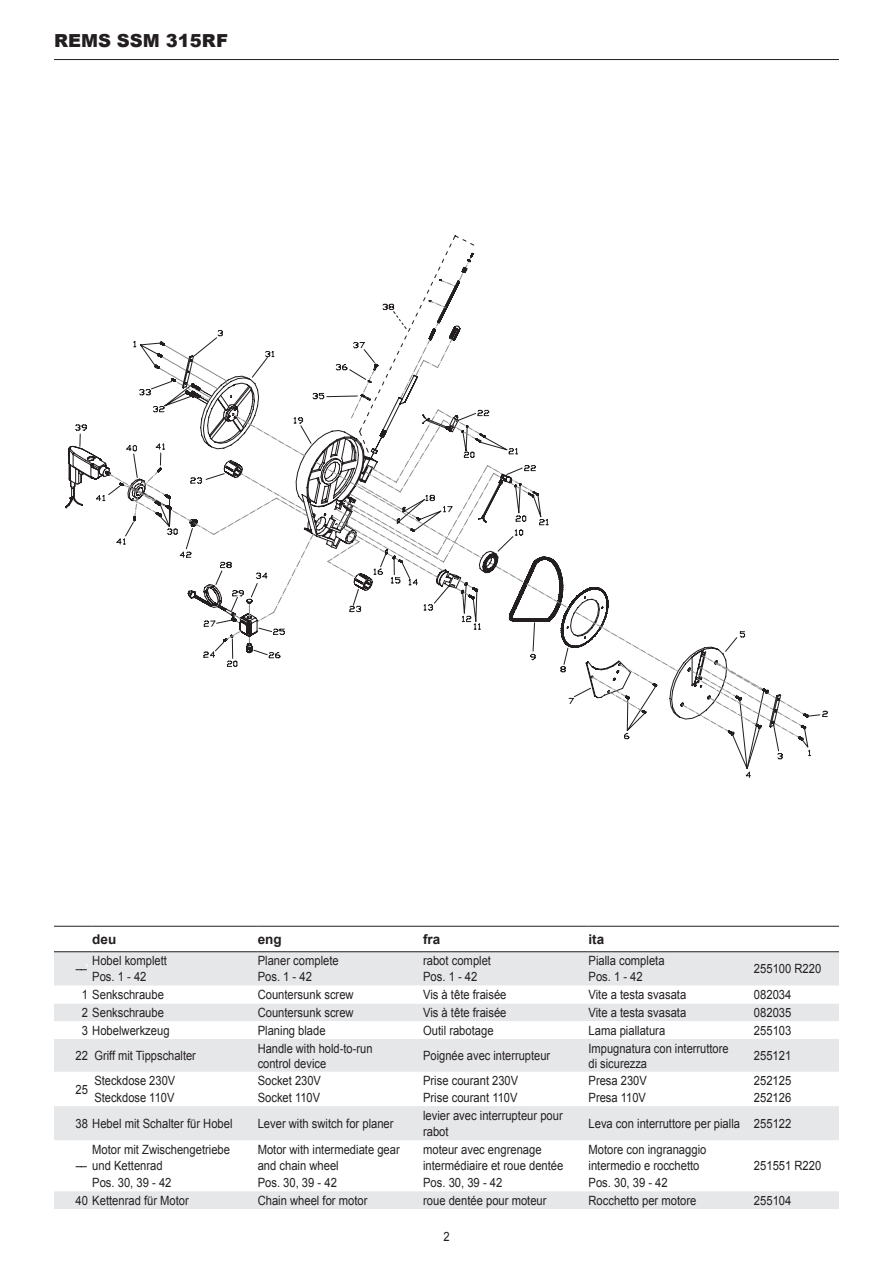
<style>
.page{position:relative;width:893px;height:1263px;background:#fff}
.page>*{position:absolute;margin:0;border:0;box-sizing:border-box;transform-origin:0 0}
.t1{font:900 18px "Arial";color:#231f20}
.t2{font:700 13.5px "Arial";color:#231f20}
.t3{font:12.75px/16.5px "Arial";color:#231f20;scale:.88 1}
.t4{font:12.75px/15px "Arial";color:#231f20;scale:.87 1}
.s1{color:#fff}
</style>
<div class="page">
<svg style="left:65px;top:251px;width:763px;height:527px"></svg>
<hr style="left:54px;top:59px;width:785px;height:1px;background:#231f20">
<div style="left:54px;top:952px;width:785px;height:257px;background:#e6e7e9"></div>
<svg style="left:54px;top:986px;width:785px;height:205px"></svg>
<hr style="left:54px;top:926px;width:38px;height:1px;background:#231f20">
<hr style="left:92px;top:926px;width:166px;height:1px;background:#231f20">
<hr style="left:258px;top:926px;width:165px;height:1px;background:#231f20">
<hr style="left:423px;top:926px;width:165px;height:1px;background:#231f20">
<hr style="left:588px;top:926px;width:166px;height:1px;background:#231f20">
<hr style="left:754px;top:926px;width:85px;height:1px;background:#231f20">
<hr style="left:54px;top:951px;width:38px;height:1px;background:#231f20">
<hr style="left:92px;top:951px;width:166px;height:1px;background:#231f20">
<hr style="left:258px;top:951px;width:165px;height:1px;background:#231f20">
<hr style="left:423px;top:951px;width:165px;height:1px;background:#231f20">
<hr style="left:588px;top:951px;width:166px;height:1px;background:#231f20">
<hr style="left:754px;top:951px;width:85px;height:1px;background:#231f20">
<h1 class="t1" style="left:54px;top:27px;width:175px">REMS SSM 315RF</h1>
<p class="t2" style="left:92px;top:930px;width:26px">deu</p>
<p class="t2" style="left:258px;top:930px;width:26px">eng</p>
<p class="t2" style="left:423px;top:930px;width:19px">fra</p>
<p class="t2" style="left:588px;top:930px;width:17px">ita</p>
<p class="t3" style="left:76px;top:960px;width:15px">––<span class="s1">‘</span></p>
<p class="t3" style="left:92px;top:952px;width:87px">Hobel komplett<br>Pos. 1 - 42</p>
<p class="t3" style="left:258px;top:952px;width:94px">Planer complete<br>Pos. 1 - 42</p>
<p class="t3" style="left:423px;top:952px;width:79px">rabot complet<br>Pos. 1 - 42</p>
<p class="t3" style="left:588px;top:952px;width:88px">Pialla completa<br>Pos. 1 - 42</p>
<p class="t3" style="left:754px;top:960px;width:78px">255100 R220</p>
<p class="t3" style="left:82px;top:986px;width:95px">1 Senkschraube</p>
<p class="t3" style="left:258px;top:986px;width:111px">Countersunk screw</p>
<p class="t3" style="left:423px;top:986px;width:96px">Vis à tête fraisée</p>
<p class="t3" style="left:588px;top:986px;width:113px">Vite a testa svasata</p>
<p class="t3" style="left:754px;top:986px;width:44px">082034</p>
<p class="t3" style="left:82px;top:1004px;width:95px">2 Senkschraube</p>
<p class="t3" style="left:258px;top:1004px;width:111px">Countersunk screw</p>
<p class="t3" style="left:423px;top:1004px;width:96px">Vis à tête fraisée</p>
<p class="t3" style="left:588px;top:1004px;width:113px">Vite a testa svasata</p>
<p class="t3" style="left:754px;top:1004px;width:44px">082035</p>
<p class="t3" style="left:82px;top:1022px;width:101px">3 Hobelwerkzeug</p>
<p class="t3" style="left:258px;top:1022px;width:79px">Planing blade</p>
<p class="t3" style="left:423px;top:1022px;width:82px">Outil rabotage</p>
<p class="t3" style="left:589px;top:1022px;width:89px">Lama piallatura</p>
<p class="t3" style="left:754px;top:1022px;width:44px">255103</p>
<p class="t3" style="left:76px;top:1047px;width:138px">22 Griff mit Tippschalter</p>
<p class="t4" style="left:258px;top:1041px;width:133px">Handle with hold-to-run control device</p>
<p class="t4" style="left:423px;top:1048px;width:148px">Poignée avec interrupteur</p>
<p class="t4" style="left:588px;top:1041px;width:163px">Impugnatura con interruttore di sicurezza</p>
<p class="t3" style="left:754px;top:1047px;width:44px">255121</p>
<p class="t3" style="left:76px;top:1081px;width:16px">25</p>
<p class="t4" style="left:94px;top:1073px;width:94px;line-height:16.5px">Steckdose 230V<br>Steckdose 110V</p>
<p class="t3" style="left:258px;top:1073px;width:73px">Socket 230V<br>Socket 110V</p>
<p class="t3" style="left:423px;top:1073px;width:110px">Prise courant 230V<br>Prise courant 110V</p>
<p class="t3" style="left:588px;top:1073px;width:68px">Presa 230V<br>Presa 110V</p>
<p class="t3" style="left:754px;top:1073px;width:44px">252125<br>252126</p>
<p class="t3" style="left:76px;top:1115px;width:180px">38 Hebel mit Schalter für Hobel</p>
<p class="t3" style="left:258px;top:1115px;width:156px">Lever with switch for planer</p>
<p class="t3" style="left:423px;top:1107px;width:160px">levier avec interrupteur pour rabot</p>
<p class="t3" style="left:588px;top:1115px;width:232px">Leva con interruttore per pialla 255122</p>
<p class="t3" style="left:76px;top:1158px;width:100px">––<span class="s1">‘</span> und Kettenrad</p>
<p class="t3" style="left:92px;top:1141px;width:158px">Motor mit Zwischengetriebe</p>
<p class="t3" style="left:92px;top:1174px;width:92px">Pos. 30, 39 - 42</p>
<p class="t3" style="left:258px;top:1141px;width:163px">Motor with intermediate gear and chain wheel<br>Pos. 30, 39 - 42</p>
<p class="t3" style="left:423px;top:1141px;width:161px">moteur avec engrenage intermédiaire et roue dentée<br>Pos. 30, 39 - 42</p>
<p class="t3" style="left:588px;top:1141px;width:135px">Motore con ingranaggio intermedio e rocchetto<br>Pos. 30, 39 - 42</p>
<p class="t3" style="left:754px;top:1158px;width:78px">251551 R220</p>
<p class="t3" style="left:76px;top:1192px;width:130px">40 Kettenrad für Motor</p>
<p class="t3" style="left:258px;top:1192px;width:126px">Chain wheel for motor</p>
<p class="t3" style="left:423px;top:1192px;width:142px">roue dentée pour moteur</p>
<p class="t3" style="left:588px;top:1192px;width:124px">Rocchetto per motore</p>
<p class="t3" style="left:754px;top:1192px;width:44px">255104</p>
<p class="t3" style="left:443px;top:1228px;width:9px">2</p>
</div>
